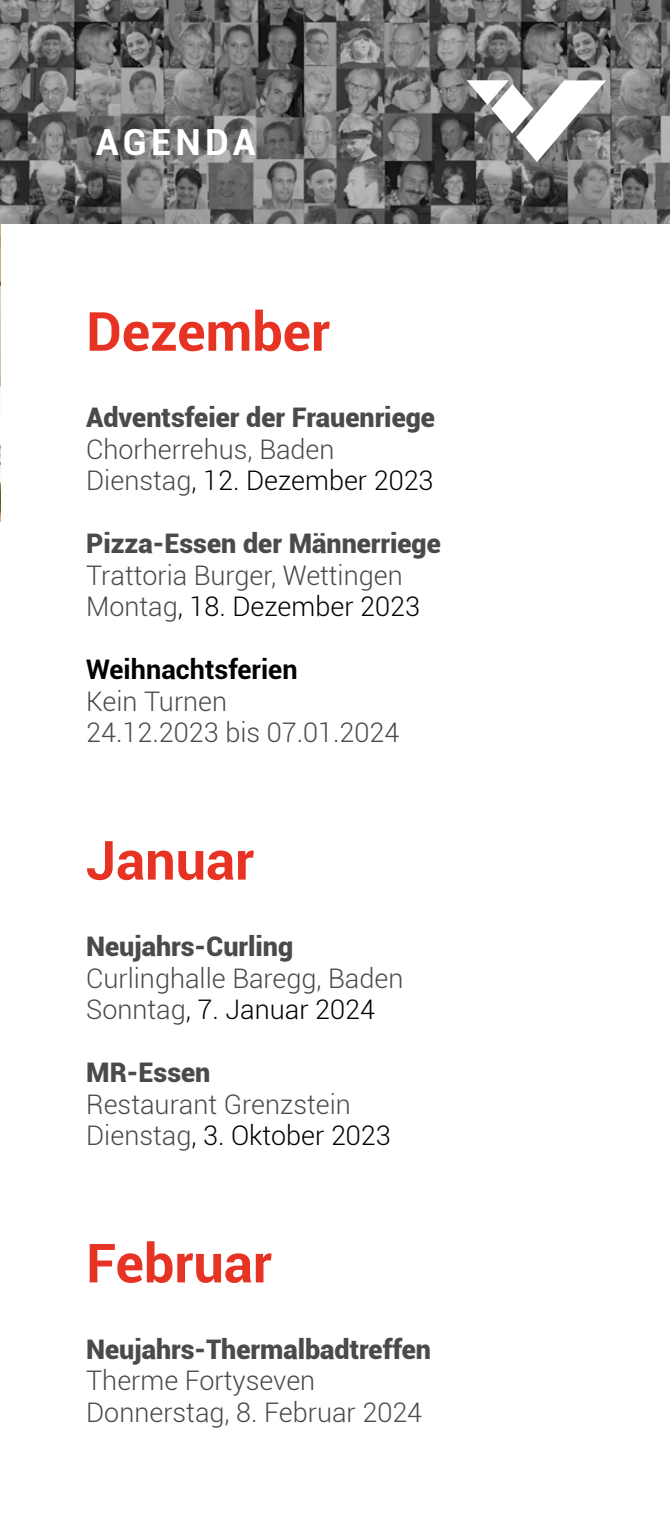
<style>
.page{position:relative;width:670px;height:1531px;background:#fff}
.page>*{position:absolute;margin:0;border:0;box-sizing:border-box;transform-origin:0 0}
.t1{font:700 54px "Roboto";color:#e63323}
.t2{font:700 36px "Roboto";letter-spacing:.12em;color:#fff}
.t3{font:300 27px/31.5px "Roboto";color:#4a4a49}
.t4{font:900 27px "Roboto";color:#4a4a49}
.t5{font:700 27px "Roboto";color:#000}
.s1{color:#000}
</style>
<div class="page">
<img style="left:0;top:0;width:1px;height:521px">
<img style="left:0;top:0;width:670px;height:223px">
<svg style="left:466px;top:80px;width:140px;height:82px"></svg>
<h2 class="t2" style="left:96px;top:121px;width:162px">AGENDA</h2>
<h1 class="t1" style="left:86px;top:301px;width:245px">Dezember</h1>
<p class="t4" style="left:86px;top:402px;width:350px">Adventsfeier der Frauenriege</p>
<p class="t3" style="left:86px;top:434px;width:349px">Chorherrehus, Baden<br>Dienstag<span class="s1">, 12. Dezember 2023</span></p>
<p class="t4" style="left:86px;top:528px;width:356px">Pizza-Essen der Männerriege</p>
<p class="t3" style="left:86px;top:560px;width:335px">Trattoria Burger, Wettingen<br>Montag<span class="s1">, 18. Dezember 2023</span></p>
<p class="t5" style="left:86px;top:654px;width:213px">Weihnachtsferien</p>
<p class="t3" style="left:86px;top:686px;width:315px">Kein Turnen<br>24.12.2023 bis 07.01.2024</p>
<h1 class="t1" style="left:86px;top:829px;width:169px">Januar</h1>
<p class="t4" style="left:86px;top:931px;width:209px">Neujahrs-Curling</p>
<p class="t3" style="left:86px;top:962px;width:319px">Curlinghalle Baregg, Baden<br>Sonntag<span class="s1">, 7. Januar 2024</span></p>
<p class="t4" style="left:86px;top:1057px;width:126px">MR-Essen</p>
<p class="t3" style="left:86px;top:1088px;width:306px">Restaurant Grenzstein<br>Dienstag<span class="s1">, 3. Oktober 2023</span></p>
<h1 class="t1" style="left:86px;top:1232px;width:187px">Februar</h1>
<p class="t4" style="left:86px;top:1334px;width:346px">Neujahrs-Thermalbadtreffen</p>
<p class="t3" style="left:86px;top:1365px;width:337px">Therme Fortyseven<br>Donnerstag, 8. Februar 2024</p>
</div>
